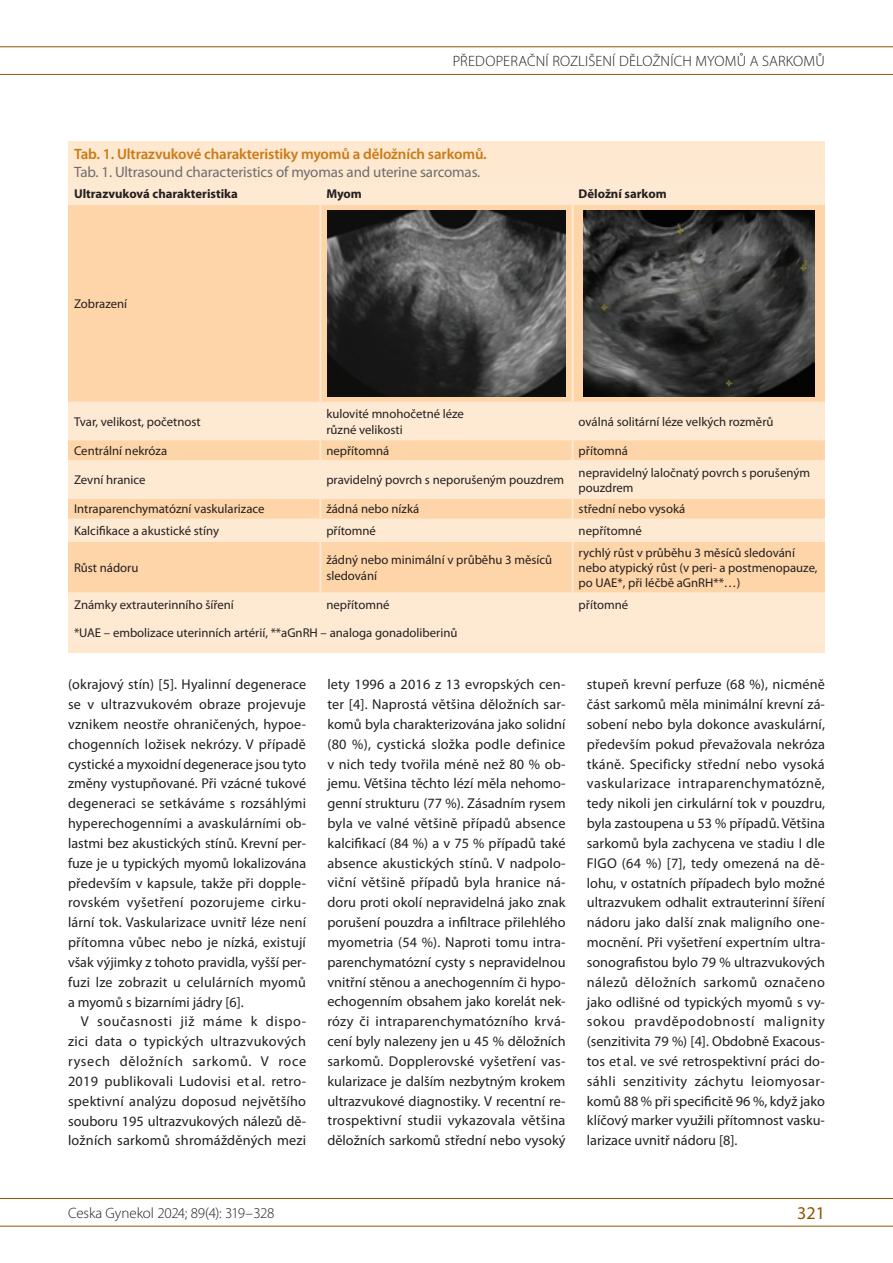
<style>
.page{position:relative;width:893px;height:1263px;background:#fff}
.page>*{position:absolute;margin:0;border:0;box-sizing:border-box;transform-origin:0 0}
.t1{font:18px "Myriad Pro";color:#905500}
.t2{font:15px "Myriad Pro";letter-spacing:-.01em;color:#6c6d70}
.t3{font:600 15px "Myriad Pro";letter-spacing:-.01em;color:#cb7a16}
.t4{font:300 15px "Myriad Pro";letter-spacing:.005em;color:#231f20}
.t5{font:300 15px "Myriad Pro";letter-spacing:-.015em;color:#231f20}
.t6{font:14.25px/19.8px "Myriad Pro";color:#231f20;text-align:justify}
.t7{font:12.75px/15.3px "Myriad Pro";color:#231f20}
.t8{font:700 12.75px "Myriad Pro";color:#231f20}
</style>
<div class="page">
<hr style="left:0;top:46px;width:893px;height:1px;background:#905500">
<hr style="left:0;top:74px;width:893px;height:1px;background:#905500">
<hr style="left:0;top:1198px;width:893px;height:1px;background:#905500">
<hr style="left:0;top:1226px;width:893px;height:1px;background:#905500">
<div style="left:68px;top:142px;width:757px;height:511px;background:#fee8cf"></div>
<svg style="left:68px;top:205px;width:757px;height:387px;fill:#fdd5a8"></svg>
<hr style="left:319px;top:205px;width:2px;height:197px;background:#fee9d2">
<hr style="left:572px;top:205px;width:2px;height:197px;background:#fee9d2">
<hr style="left:68px;top:402px;width:252px;height:2px;background:#fee9d2">
<hr style="left:320px;top:402px;width:253px;height:2px;background:#fee9d2">
<hr style="left:319px;top:404px;width:2px;height:34px;background:#fee9d2">
<hr style="left:573px;top:402px;width:252px;height:2px;background:#fee9d2">
<hr style="left:572px;top:404px;width:2px;height:34px;background:#fee9d2">
<hr style="left:68px;top:438px;width:252px;height:2px;background:#fee9d2">
<hr style="left:320px;top:438px;width:253px;height:2px;background:#fee9d2">
<hr style="left:319px;top:440px;width:2px;height:20px;background:#fee9d2">
<hr style="left:573px;top:438px;width:252px;height:2px;background:#fee9d2">
<hr style="left:572px;top:440px;width:2px;height:20px;background:#fee9d2">
<hr style="left:68px;top:460px;width:252px;height:2px;background:#fee9d2">
<hr style="left:320px;top:460px;width:253px;height:2px;background:#fee9d2">
<hr style="left:319px;top:462px;width:2px;height:35px;background:#fee9d2">
<hr style="left:573px;top:460px;width:252px;height:2px;background:#fee9d2">
<hr style="left:572px;top:462px;width:2px;height:35px;background:#fee9d2">
<hr style="left:68px;top:497px;width:252px;height:2px;background:#fee9d2">
<hr style="left:320px;top:497px;width:253px;height:2px;background:#fee9d2">
<svg style="left:319px;top:499px;width:2px;height:19px"></svg>
<hr style="left:573px;top:497px;width:252px;height:2px;background:#fee9d2">
<svg style="left:572px;top:499px;width:2px;height:19px"></svg>
<hr style="left:68px;top:518px;width:252px;height:2px;background:#fee9d2">
<hr style="left:320px;top:518px;width:253px;height:2px;background:#fee9d2">
<hr style="left:319px;top:520px;width:2px;height:20px;background:#fee9d2">
<hr style="left:573px;top:518px;width:252px;height:2px;background:#fee9d2">
<hr style="left:572px;top:520px;width:2px;height:20px;background:#fee9d2">
<hr style="left:68px;top:540px;width:252px;height:2px;background:#fee9d2">
<hr style="left:320px;top:540px;width:253px;height:2px;background:#fee9d2">
<hr style="left:319px;top:542px;width:2px;height:50px;background:#fee9d2">
<hr style="left:573px;top:540px;width:252px;height:2px;background:#fee9d2">
<hr style="left:572px;top:542px;width:2px;height:50px;background:#fee9d2">
<img style="left:327px;top:210px;width:239px;height:187px">
<img style="left:584px;top:210px;width:230px;height:187px">
<p class="t4" style="left:453px;top:53px;width:374px">PŘEDOPERAČN Í ROZLIŠEN Í DĚLOŽN ÍCH MYOMŮ A SARKOMŮ</p>
<p class="t3" style="left:74px;top:144px;width:414px">Tab. 1. Ultrazvukové charakteristiky myomů a děložních sarkomů.</p>
<p class="t2" style="left:74px;top:162px;width:408px">Tab. 1. Ultrasound characteristics of myomas and uterine sarcomas.</p>
<p class="t8" style="left:74px;top:185px;width:165px">Ultrazvuková charakteristika</p>
<p class="t8" style="left:326px;top:185px;width:37px">Myom</p>
<p class="t8" style="left:579px;top:185px;width:90px">Děložní sarkom</p>
<p class="t7" style="left:74px;top:296px;width:55px">Zobrazení</p>
<p class="t7" style="left:74px;top:414px;width:128px">Tvar, velikost, početnost</p>
<p class="t7" style="left:326px;top:406px;width:139px">kulovité mnohočetné léze různé velikosti</p>
<p class="t7" style="left:579px;top:414px;width:196px">oválná solitární léze velkých rozměrů</p>
<p class="t7" style="left:74px;top:443px;width:95px">Centrální nekróza</p>
<p class="t7" style="left:326px;top:443px;width:64px">nepřítomná</p>
<p class="t7" style="left:579px;top:443px;width:51px">přítomná</p>
<p class="t7" style="left:74px;top:472px;width:73px">Zevní hranice</p>
<p class="t7" style="left:326px;top:472px;width:239px">pravidelný povrch s neporušeným pouzdrem</p>
<p class="t7" style="left:579px;top:464px;width:233px">nepravidelný laločnatý povrch s porušeným pouzdrem</p>
<p class="t7" style="left:74px;top:501px;width:192px">Intraparenchymatózní vaskularizace</p>
<p class="t7" style="left:326px;top:501px;width:95px">žádná nebo nízká</p>
<p class="t7" style="left:579px;top:501px;width:108px">střední nebo vysoká</p>
<p class="t7" style="left:74px;top:523px;width:146px">Kalcifikace a akustické stíny</p>
<p class="t7" style="left:326px;top:523px;width:51px">přítomné</p>
<p class="t7" style="left:579px;top:523px;width:65px">nepřítomné</p>
<p class="t7" style="left:74px;top:560px;width:66px">Růst nádoru</p>
<p class="t7" style="left:326px;top:552px;width:227px">žádný nebo minimální v průběhu 3 měsíců sledování</p>
<p class="t7" style="left:579px;top:544px;width:240px">rychlý růst v průběhu 3 měsíců sledování nebo atypický růst (v peri- a postmenopauze, po UAE*, při léčbě aGnRH**…)</p>
<p class="t7" style="left:74px;top:597px;width:161px">Známky extrauterinního šíření</p>
<p class="t7" style="left:326px;top:597px;width:65px">nepřítomné</p>
<p class="t7" style="left:579px;top:597px;width:51px">přítomné</p>
<p class="t7" style="left:74px;top:625px;width:385px">*UAE – embolizace uterinních artérií, **aGnRH – analoga gonadoliberinů</p>
<p class="t6" style="left:68px;top:674px;width:240px">(okrajový stín) [5]. Hyalinní degenerace se v ultrazvukovém obraze projevuje vznikem neostře ohraničených, hypoe&shy;chogenních ložisek nekrózy. V případě cystické a myxoidní degenerace jsou tyto změny vystupňované. Při vzácné tukové degeneraci se setkáváme s rozsáhlými hyperechogenními a avaskulárními ob&shy;lastmi bez akustických stínů. Krevní per&shy;fuze je u typických myomů lokalizována především v kapsule, takže při dopple&shy;rovském vyšetření pozorujeme cirku&shy;lární tok. Vaskularizace uvnitř léze není přítomna vůbec nebo je nízká, existují však výjimky z tohoto pravidla, vyšší per&shy;fuzi lze zobrazit u celulárních myomů a myomů s bizarními jádry [6].</p>
<p class="t6" style="left:68px;top:1011px;width:240px;text-indent:13px">V současnosti již máme k dispo&shy;zici data o typických ultrazvukových rysech děložních sarkomů. V roce 2019 publikovali Ludovisi et al. retro&shy;spektivní analýzu doposud největšího souboru 195 ultrazvukových nálezů dě&shy;ložních sarkomů shromážděných mezi</p>
<p class="t6" style="left:327px;top:674px;width:240px">lety 1996 a 2016 z 13 evropských cen&shy;ter [4]. Naprostá většina děložních sar&shy;komů byla charakterizována jako solidní (80 %), cystická složka podle definice v nich tedy tvořila méně než 80 % ob&shy;jemu. Většina těchto lézí měla nehomo&shy;genní strukturu (77 %). Zásadním rysem byla ve valné většině případů absence kalcifikací (84 %) a v 75 % případů také absence akustických stínů. V nadpolo&shy;viční většině případů byla hranice ná&shy;doru proti okolí nepravidelná jako znak porušení pouzdra a infiltrace přilehlého myometria (54 %). Naproti tomu intra&shy;parenchymatózní cysty s nepravidelnou vnitřní stěnou a anechogenním či hypo&shy;echogenním obsahem jako korelát nek&shy;rózy či intraparenchymatózního krvá&shy;cení byly nalezeny jen u 45 % děložních sarkomů. Dopplerovské vyšetření vas&shy;kularizace je dalším nezbytným krokem ultrazvukové diagnostiky. V recentní re&shy;trospektivní studii vykazovala většina děložních sarkomů střední nebo vysoký</p>
<p class="t6" style="left:587px;top:674px;width:240px">stupeň krevní perfuze (68 %), nicméně část sarkomů měla minimální krevní zá&shy;sobení nebo byla dokonce avaskulární, především pokud převažovala nekróza tkáně. Specificky střední nebo vysoká vaskularizace intraparenchymatózně, tedy nikoli jen cirkulární tok v pouzdru, byla zastoupena u 53 % případů. Většina sarkomů byla zachycena ve stadiu I dle FIGO (64 %) [7], tedy omezená na dě&shy;lohu, v ostatních případech bylo možné ultrazvukem odhalit extrauterinní šíření nádoru jako další znak maligního one&shy;mocnění. Při vyšetření expertním ultra&shy;sonografistou bylo 79 % ultrazvukových nálezů děložních sarkomů označeno jako odlišné od typických myomů s vy&shy;sokou pravděpodobností malignity (senzitivita 79 %) [4]. Obdobně Exacous&shy;tos et al. ve své retrospektivní práci do&shy;sáhli senzitivity záchytu leiomyosar&shy;komů 88 % při specificitě 96 %, když jako klíčový marker využili přítomnost vasku&shy;larizace uvnitř nádoru [8].</p>
<p class="t5" style="left:68px;top:1205px;width:208px">CESKA GYNEKOL 2024; 89(4): 319–328</p>
<p class="t1" style="left:797px;top:1202px;width:29px">321</p>
</div>
